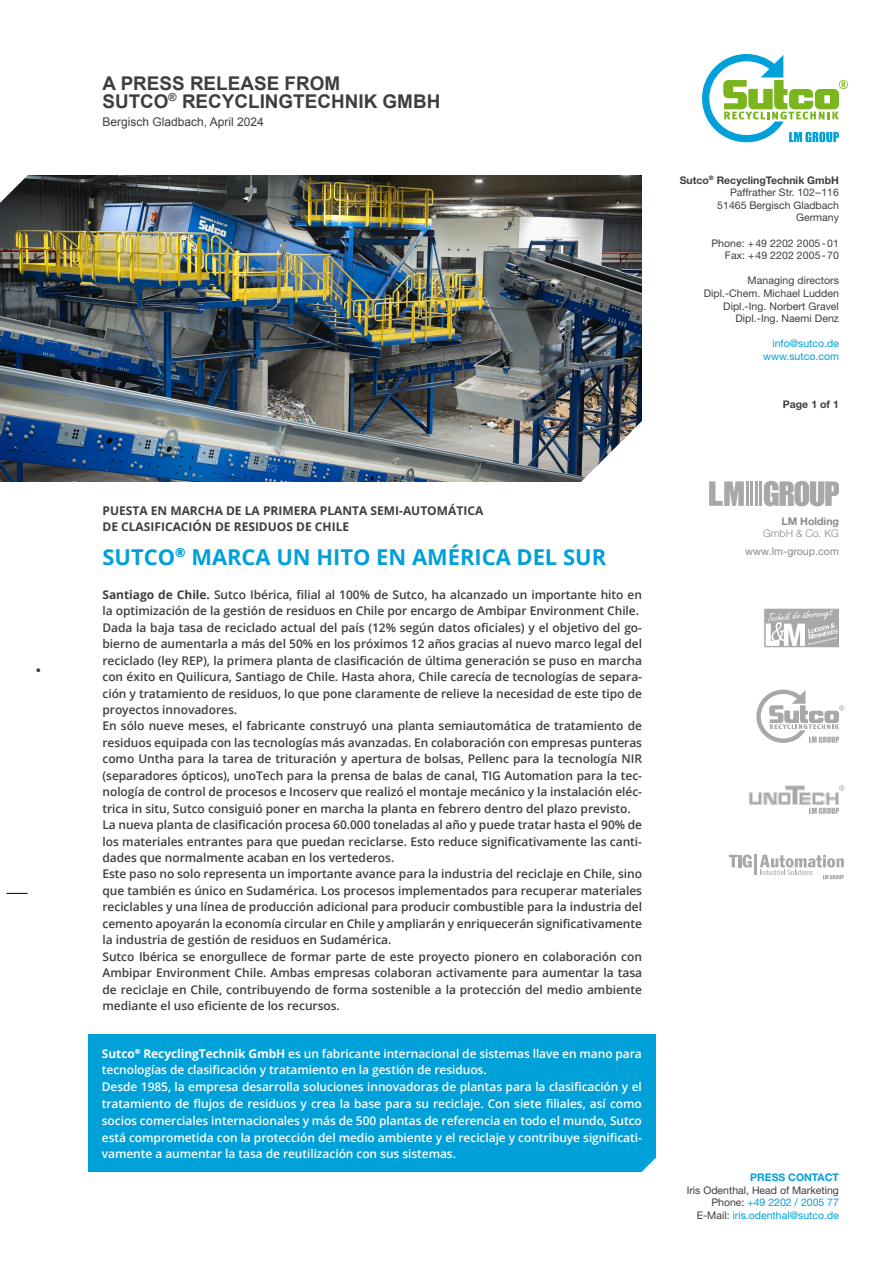
<style>
.page{position:relative;width:893px;height:1263px;background:#fff}
.page>*{position:absolute;margin:0;border:0;box-sizing:border-box;transform-origin:0 0}
.t1{font:700 21.9px "Open Sans";color:#00a0d9}
.t2{font:700 18.9px/18px "Arial";color:#3e3d40}
.t3{font:600 12px/16.5px "Open Sans";letter-spacing:-.005em;color:#3e3d40}
.t4{font:600 12px/16.8px "Open Sans";letter-spacing:-.005em;color:#fff}
.t5{font:700 12px/15.9px "Open Sans";color:#3e3d40}
.t6{font:12px "Arial";color:#3e3d40}
.t7{font:10.5px/12.6px "Helvetica Neue LT Pro";color:#3e3d40;text-align:right}
.t8{font:10.5px/12.6px "Helvetica Neue LT Pro";color:#00a0d9;text-align:right}
.t9{font:10.5px "Helvetica Neue LT Pro";letter-spacing:.01em;color:#87888a}
.t10{font:700 10.5px "Helvetica Neue LT Pro";color:#00a0d9}
.t11{font:300 10.5px "Helvetica Neue LT Pro";color:#87888a}
.t12{font:700 10.5px "Helvetica Neue LT Pro";letter-spacing:.005em;color:#3e3d40}
.t13{font:700 10.5px "Helvetica Neue LT Pro";color:#87888a}
.s1{font-weight:700}
.s2{color:#00a0d9}
</style>
<div class="page">
<svg style="left:702px;top:54px;width:146px;height:88px"></svg>
<svg style="left:764px;top:609px;width:75px;height:38px"></svg>
<svg style="left:756px;top:689px;width:88px;height:54px"></svg>
<svg style="left:749px;top:785px;width:95px;height:29px"></svg>
<hr style="left:754px;top:855px;width:3px;height:20px;background:#a7a8aa">
<svg style="left:729px;top:854px;width:23px;height:13px"></svg>
<svg style="left:760px;top:855px;width:84px;height:24px"></svg>
<hr style="left:759px;top:481px;width:3px;height:25px;background:#a7a8aa">
<hr style="left:746px;top:481px;width:3px;height:25px;background:#a7a8aa">
<hr style="left:750px;top:481px;width:3px;height:25px;background:#a7a8aa">
<hr style="left:755px;top:481px;width:3px;height:25px;background:#a7a8aa">
<svg style="left:764px;top:481px;width:75px;height:25px;background:#babbbd"></svg>
<svg style="left:709px;top:481px;width:35px;height:25px"></svg>
<img style="left:0;top:175px;width:642px;height:306px">
<svg style="left:581px;top:421px;width:61px;height:61px"></svg>
<svg style="left:6px;top:893px;width:22px;height:1px"></svg>
<svg style="left:0;top:175px;width:61px;height:28px"></svg>
<div style="left:88px;top:1035px;width:567px;height:137px;background:#00a0d9"></div>
<svg style="left:642px;top:1158px;width:14px;height:14px"></svg>
<p class="t12" style="left:36px;top:664px;width:7px">•</p>
<h2 class="t2" style="left:102px;top:75px;width:339px">A PRESS RELEASE FROM<br>SUTCO<sup>®</sup> RECYCLINGTECHNIK GMBH</h2>
<p class="t6" style="left:102px;top:114px;width:163px">Bergisch Gladbach, April 2024</p>
<p class="t5" style="left:102px;top:503px;width:382px">PUESTA EN MARCHA DE LA PRIMERA PLANTA SEMI-AUTOMÁTICA<br>DE CLASIFICACIÓN DE RESIDUOS DE CHILE</p>
<h1 class="t1" style="left:102px;top:542px;width:505px">SUTCO<sup>®</sup> MARCA UN HITO EN AMÉRICA DEL SUR</h1>
<p class="t3" style="left:102px;top:586px;width:541px"><span class="s1">Santiago de Chile.</span> Sutco Ibérica, filial al 100% de Sutco, ha alcanzado un importante hito en la optimización de la gestión de residuos en Chile por encargo de Ambipar Environment Chile.<br>Dada la baja tasa de reciclado actual del país (12% según datos oficiales) y el objetivo del go&shy;bierno de aumentarla a más del 50% en los próximos 12 años gracias al nuevo marco legal del reciclado (ley REP), la primera planta de clasificación de última generación se puso en marcha con éxito en Quilicura, Santiago de Chile. Hasta ahora, Chile carecía de tecnologías de separa&shy;ción y tratamiento de residuos, lo que pone claramente de relieve la necesidad de este tipo de proyectos innovadores.<br>En sólo nueve meses, el fabricante construyó una planta semiautomática de tratamiento de residuos equipada con las tecnologías más avanzadas. En colaboración con empresas punteras como Untha para la tarea de trituración y apertura de bolsas, Pellenc para la tecnología NIR (separadores ópticos), unoTech para la prensa de balas de canal, TIG Automation para la tec&shy;nología de control de procesos e Incoserv que realizó el montaje mecánico y la instalación eléc&shy;trica in situ, Sutco consiguió poner en marcha la planta en febrero dentro del plazo previsto.<br>La nueva planta de clasificación procesa 60.000 toneladas al año y puede tratar hasta el 90% de los materiales entrantes para que puedan reciclarse. Esto reduce significativamente las canti&shy;dades que normalmente acaban en los vertederos.<br>Este paso no solo representa un importante avance para la industria del reciclaje en Chile, sino que también es único en Sudamérica. Los procesos implementados para recuperar materiales reciclables y una línea de producción adicional para producir combustible para la industria del cemento apoyarán la economía circular en Chile y ampliarán y enriquecerán significativamente la industria de gestión de residuos en Sudamérica.<br>Sutco Ibérica se enorgullece de formar parte de este proyecto pionero en colaboración con Ambipar Environment Chile. Ambas empresas colaboran activamente para aumentar la tasa de reciclaje en Chile, contribuyendo de forma sostenible a la protección del medio ambiente mediante el uso eficiente de los recursos.</p>
<p class="t4" style="left:102px;top:1044px;width:542px"><span class="s1">Sutco</span><sup>®</sup> <span class="s1">RecyclingTechnik GmbH</span> es un fabricante internacional de sistemas llave en mano para tecnologías de clasificación y tratamiento en la gestión de residuos.<br>Desde 1985, la empresa desarrolla soluciones innovadoras de plantas para la clasificación y el tratamiento de flujos de residuos y crea la base para su reciclaje. Con siete filiales, así como socios comerciales internacionales y más de 500 plantas de referencia en todo el mundo, Sutco está comprometida con la protección del medio ambiente y el reciclaje y contribuye significati&shy;vamente a aumentar la tasa de reutilización con sus sistemas.</p>
<p class="t7" style="left:680px;top:173px;width:161px"><span class="s1">Sutco</span><sup>®</sup> <span class="s1">RecyclingTechnik GmbH<br></span>Paffrather Str. 102–116<br>51465 Bergisch Gladbach<br>Germany</p>
<p class="t7" style="left:711px;top:236px;width:129px">Phone: + 49 2202 2005 - 01<br>Fax: + 49 2202 2005 - 70</p>
<p class="t7" style="left:704px;top:274px;width:137px">Managing directors<br>Dipl.-Chem. Michael Ludden<br>Dipl.-Ing. Norbert Gravel<br>Dipl.-Ing. Naemi Denz</p>
<p class="t8" style="left:763px;top:337px;width:77px">info@sutco.de www.sutco.com</p>
<p class="t12" style="left:783px;top:398px;width:58px">Page 1 of 1</p>
<p class="t13" style="left:782px;top:514px;width:59px">LM Holding</p>
<p class="t11" style="left:763px;top:527px;width:77px">GmbH &amp; Co. KG</p>
<p class="t9" style="left:745px;top:545px;width:95px">www.lm-group.com</p>
<p class="t10" style="left:750px;top:1171px;width:90px">PRESS CONTACT</p>
<p class="t7" style="left:687px;top:1183px;width:154px">Iris Odenthal, Head of Marketing<br>Phone: <span class="s2">+49 2202 / 2005 77<br></span>E-Mail: <span class="s2">iris.odenthal@sutco.de</span></p>
</div>
